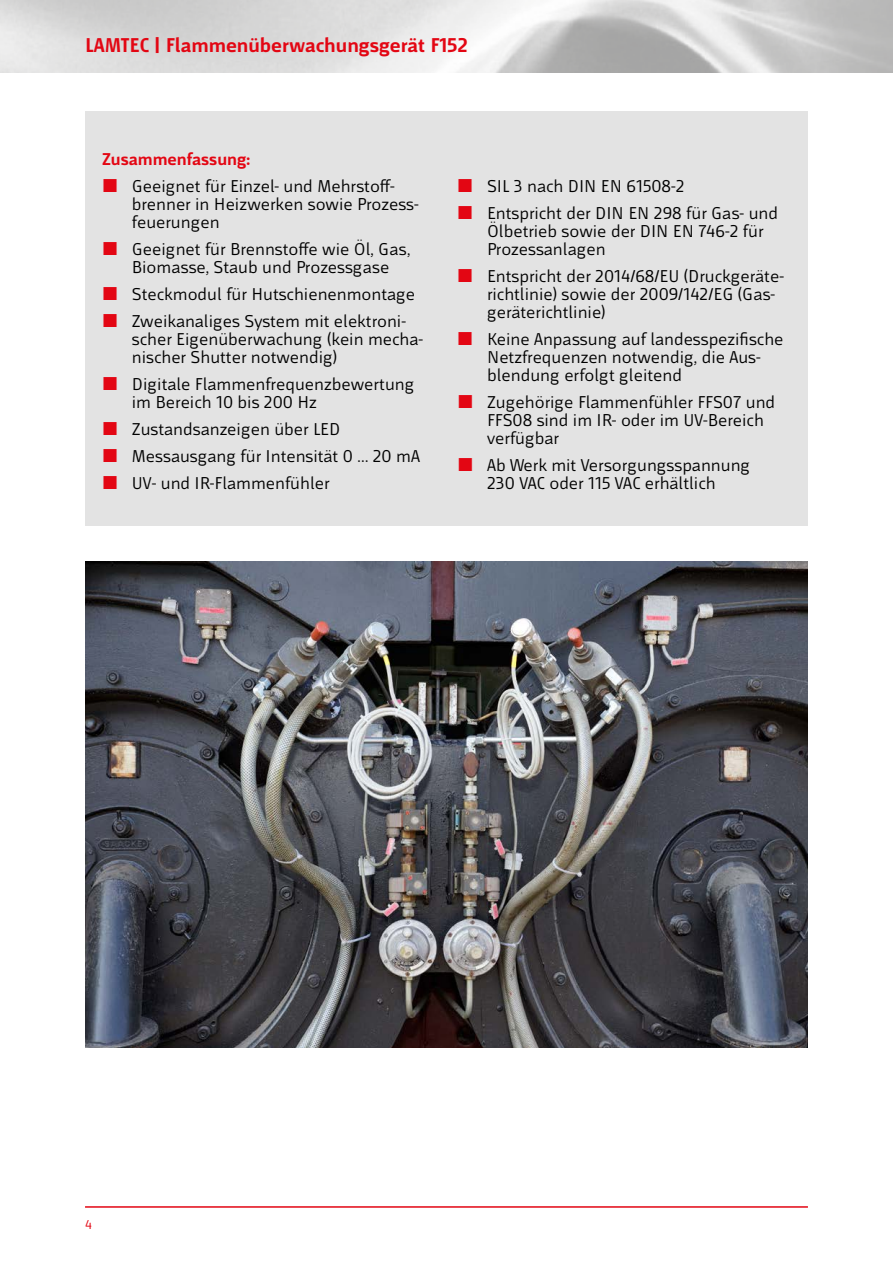
<style>
.page{position:relative;width:893px;height:1263px;background:#fff}
.page>*{position:absolute;margin:0;border:0;box-sizing:border-box;transform-origin:0 0}
.t1{font:700 21px "Mr Jones";color:#e30613}
.t2{font:18px/18px "Mr Jones";color:#000}
.t3{font:700 18px "Mr Jones";color:#e30613}
.t4{font:13.5px "Mr Jones";color:#e30613}
</style>
<div class="page">
<hr style="left:85px;top:1206px;width:723px;height:2px;background:#e30613">
<div style="left:85px;top:111px;width:723px;height:414px;background:#e3e3e3"></div>
<img style="left:85px;top:561px;width:723px;height:486px">
<p class="t1" style="left:85px;top:33px;width:384px">LAMTEC | Flammenüberwachungsgerät F152</p>
<p class="t3" style="left:102px;top:150px;width:150px">Zusammenfassung:</p>
<p class="t2" style="left:132px;top:178px;width:288px">Geeignet für Einzel- und Mehrstoff&shy;brenner in Heizwerken sowie Prozess&shy;feuerungen</p>
<p class="t2" style="left:132px;top:241px;width:280px">Geeignet für Brennstoffe wie Öl, Gas,<br>Biomasse, Staub und Prozessgase</p>
<p class="t2" style="left:132px;top:281px;width:285px;line-height:27px">Steckmodul für Hutschienenmontage<br>Zweikanaliges System mit elektroni-</p>
<p class="t2" style="left:132px;top:331px;width:293px">scher Eigenüberwachung (kein mecha&shy;nischer Shutter notwendig)</p>
<p class="t2" style="left:132px;top:376px;width:284px">Digitale Flammenfrequenzbewertung im Bereich 10 bis 200 Hz</p>
<p class="t2" style="left:132px;top:416px;width:290px;line-height:27px">Zustandsanzeigen über LED<br>Messausgang für Intensität 0 … 20 mA<br>UV- und IR-Flammenfühler</p>
<p class="t2" style="left:487px;top:173px;width:293px;line-height:27px">SIL 3 nach DIN EN 61508-2<br>Entspricht der DIN EN 298 für Gas- und</p>
<p class="t2" style="left:487px;top:222px;width:278px">Ölbetrieb sowie der DIN EN 746-2 für<br>Prozessanlagen</p>
<p class="t2" style="left:487px;top:267px;width:298px">Entspricht der 2014/68/EU (Druckgeräte&shy;richtlinie) sowie der 2009/142/EG (Gas&shy;geräterichtlinie)</p>
<p class="t2" style="left:487px;top:330px;width:298px">Keine Anpassung auf landesspezifische<br>Netzfrequenzen notwendig, die Aus&shy;blendung erfolgt gleitend</p>
<p class="t2" style="left:487px;top:393px;width:290px">Zugehörige Flammenfühler FFS07 und<br>FFS08 sind im IR- oder im UV-Bereich verfügbar</p>
<p class="t2" style="left:487px;top:456px;width:265px">Ab Werk mit Versorgungsspannung<br>230 VAC oder 115 VAC erhältlich</p>
<p class="t4" style="left:85px;top:1217px;width:8px">4</p>
</div>
